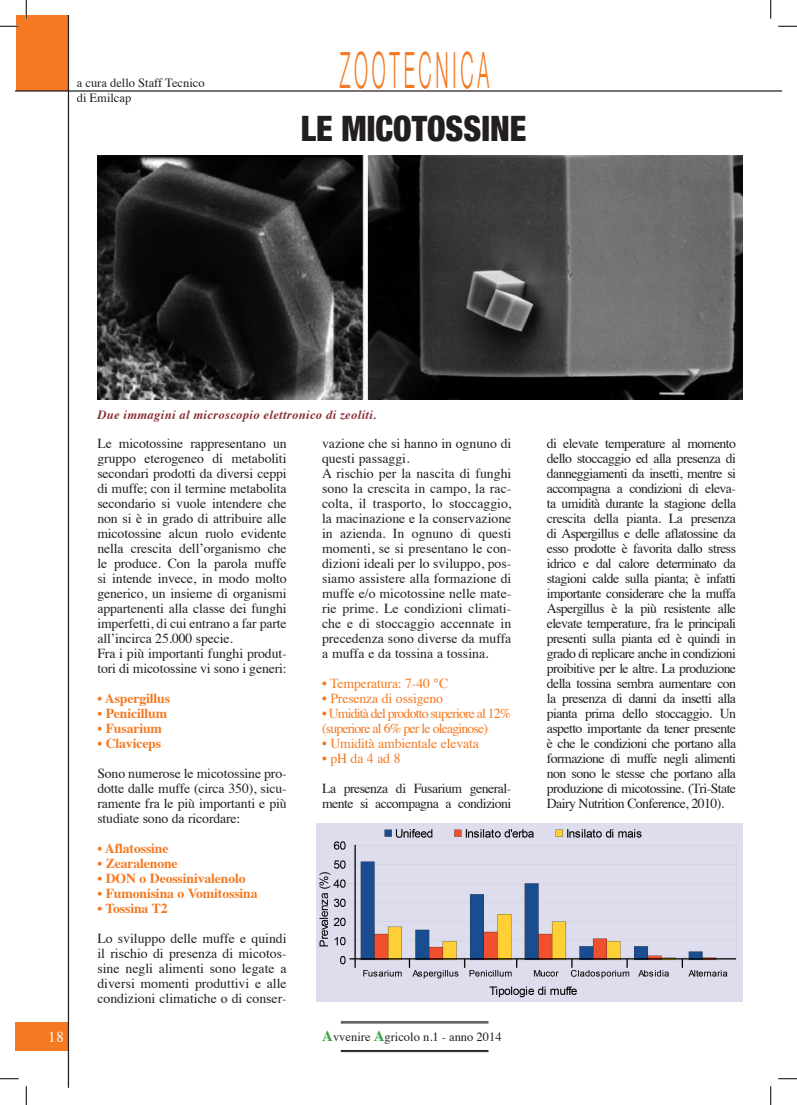
<style>
.page{position:relative;width:797px;height:1105px;background:#fff}
.page>*{position:absolute;margin:0;border:0;box-sizing:border-box;transform-origin:0 0}
.t1{font:300 50px "Helvetica Neue";letter-spacing:.2em;color:#f47921;scale:.38 1}
.t2{font:900 condensed 35px "Helvetica Neue";color:#231f20;scale:.95 1}
.t3{font:15px "Times";color:#fff}
.t4{font:13.75px/15px "Times";letter-spacing:-.01em;color:#231f20;text-align:justify}
.t5{font:700 13.75px "Times";letter-spacing:-.01em;color:#f47921}
.t6{font:13.75px "Times";letter-spacing:-.01em;color:#f47921}
.t7{font:13.75px/15px "Times";letter-spacing:-.06em;color:#f47921}
.t8{font:13.75px/15px "Times";letter-spacing:-.04em;color:#231f20}
.t9{font:12.5px/15px "Times";color:#231f20}
.t10{font:italic 700 12.5px "Times";letter-spacing:.03em;color:#882933}
.s1{font-weight:700;font-size:15px;color:#32a543}
</style>
<div class="page">
<div style="left:16px;top:16px;width:52px;height:75px;background:#f47921"></div>
<div style="left:16px;top:1022px;width:52px;height:29px;background:#f47921"></div>
<hr style="left:68px;top:16px;width:1px;height:1072px;background:#231f20">
<hr style="left:341px;top:1021px;width:147px;height:1px;background:#231f20">
<hr style="left:341px;top:1023px;width:147px;height:1px;background:#231f20">
<hr style="left:341px;top:1050px;width:147px;height:1px;background:#231f20">
<hr style="left:341px;top:1051px;width:147px;height:1px;background:#231f20">
<hr style="left:16px;top:90px;width:765px;height:2px;background:#231f20">
<img style="left:97px;top:155px;width:645px;height:244px">
<img style="left:317px;top:823px;width:425px;height:178px">
<hr style="left:354px;top:845px;width:2px;height:123px;background:#000">
<svg style="left:681px;top:959px;width:2px;height:9px"></svg>
<hr style="left:349px;top:958px;width:387px;height:1px;background:#000">
<svg style="left:0;top:25px;width:19px;height:2px"></svg>
<svg style="left:778px;top:25px;width:19px;height:2px"></svg>
<svg style="left:0;top:1078px;width:19px;height:1px"></svg>
<svg style="left:778px;top:1078px;width:19px;height:1px"></svg>
<svg style="left:25px;top:0;width:2px;height:19px"></svg>
<svg style="left:25px;top:1086px;width:2px;height:19px"></svg>
<svg style="left:770px;top:0;width:1px;height:19px"></svg>
<svg style="left:770px;top:1086px;width:1px;height:19px"></svg>
<p class="t9" style="left:77px;top:74px;width:129px">a cura dello Staff Tecnico di Emilcap</p>
<h1 class="t1" style="left:340px;top:30px;width:395px">ZOOTECNICA</h1>
<h2 class="t2" style="left:301px;top:100px;width:239px">LE MICOTOSSINE</h2>
<p class="t10" style="left:97px;top:403px;width:280px">Due immagini al microscopio elettronico di zeoliti.</p>
<p class="t4" style="left:97px;top:434px;width:191px;text-align:left">Le micotossine rappresentano un gruppo eterogeneo di metaboliti secondari prodotti da diversi ceppi di muffe; con il termine metabolita secondario si vuole intendere che non si è in grado di attribuire alle micotossine alcun ruolo evidente nella crescita dell’organismo che le produce. Con la parola muffe si intende invece, in modo molto generico, un insieme di organismi appartenenti alla classe dei funghi imperfetti, di cui entrano a far parte all’incirca 25.000 specie.<br>Fra i più importanti funghi produt&shy;tori di micotossine vi sono i generi:</p>
<p class="t5" style="left:97px;top:685px;width:74px">• Aspergillus</p>
<p class="t5" style="left:97px;top:700px;width:71px">• Penicillum</p>
<p class="t5" style="left:97px;top:715px;width:66px">• Fusarium</p>
<p class="t5" style="left:97px;top:730px;width:65px">• Claviceps</p>
<p class="t4" style="left:97px;top:764px;width:191px">Sono numerose le micotossine pro&shy;dotte dalle muffe (circa 350), sicu&shy;ramente fra le più importanti e più studiate sono da ricordare:</p>
<p class="t5" style="left:97px;top:835px;width:73px">• Aflatossine</p>
<p class="t5" style="left:97px;top:850px;width:82px">• Zearalenone</p>
<p class="t5" style="left:97px;top:865px;width:150px">• DON o Deossinivalenolo</p>
<p class="t5" style="left:97px;top:880px;width:162px">• Fumonisina o Vomitossina</p>
<p class="t5" style="left:97px;top:895px;width:72px">• Tossina T2</p>
<p class="t4" style="left:97px;top:929px;width:191px">Lo sviluppo delle muffe e quindi il rischio di presenza di micotos&shy;sine negli alimenti sono legate a diversi momenti produttivi e alle condizioni climatiche o di conser-</p>
<p class="t4" style="left:322px;top:434px;width:191px;text-align:left">vazione che si hanno in ognuno di questi passaggi.<br>A rischio per la nascita di funghi sono la crescita in campo, la rac&shy;colta, il trasporto, lo stoccaggio, la macinazione e la conservazione in azienda. In ognuno di questi momenti, se si presentano le con&shy;dizioni ideali per lo sviluppo, pos&shy;siamo assistere alla formazione di muffe e/o micotossine nelle mate&shy;rie prime. Le condizioni climati&shy;che e di stoccaggio accennate in precedenza sono diverse da muffa a muffa e da tossina a tossina.</p>
<p class="t6" style="left:322px;top:670px;width:128px">• Temperatura: 7-40 °C</p>
<p class="t6" style="left:322px;top:685px;width:122px">• Presenza di ossigeno</p>
<p class="t7" style="left:322px;top:704px;width:191px">• Umidità del prodotto superiore al 12% (superiore al 6% per le oleaginose)</p>
<p class="t6" style="left:322px;top:730px;width:158px">• Umidità ambientale elevata</p>
<p class="t6" style="left:322px;top:745px;width:80px">• pH da 4 ad 8</p>
<p class="t8" style="left:322px;top:779px;width:191px">La presenza di Fusarium general&shy;mente si accompagna a condizioni</p>
<p class="t3" style="left:48px;top:1023px;width:17px">18</p>
<p class="t9" style="left:322px;top:1028px;width:181px"><span class="s1">A</span>vvenire <span class="s1">A</span>gricolo n.1 - anno 2014</p>
<p class="t4" style="left:547px;top:434px;width:191px">di elevate temperature al momento dello stoccaggio ed alla presenza di danneggiamenti da insetti, mentre si accompagna a condizioni di eleva&shy;ta umidità durante la stagione della crescita della pianta. La presenza di Aspergillus e delle aflatossine da esso prodotte è favorita dallo stress idrico e dal calore determinato da stagioni calde sulla pianta; è infatti importante considerare che la muffa Aspergillus è la più resistente alle elevate temperature, fra le principali presenti sulla pianta ed è quindi in grado di replicare anche in condizioni proibitive per le altre. La produzione della tossina sembra aumentare con la presenza di danni da insetti alla pianta prima dello stoccaggio. Un aspetto importante da tener presente è che le condizioni che portano alla formazione di muffe negli alimenti non sono le stesse che portano alla produzione di micotossine. (Tri-State Dairy Nutrition Conference, 2010).</p>
</div>
